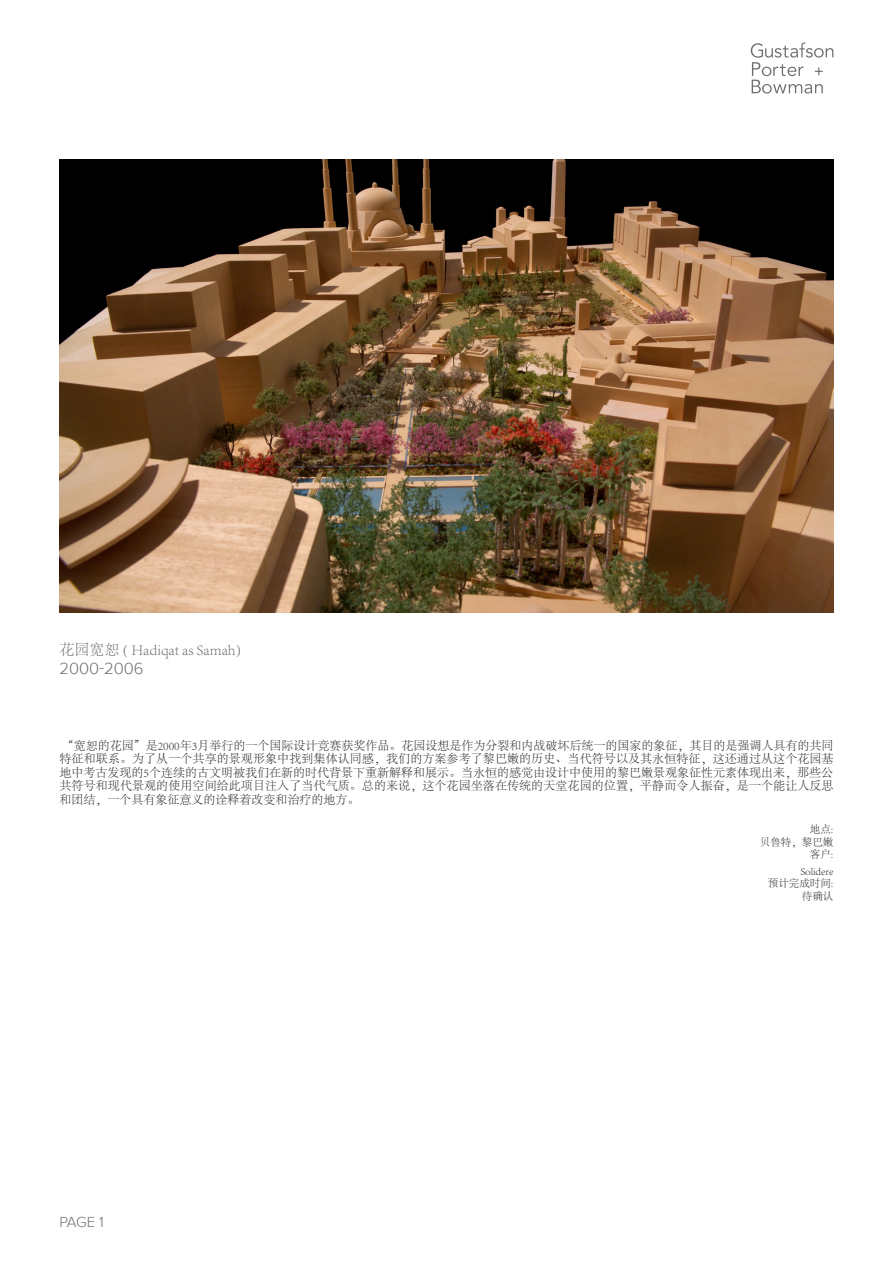
<style>
.page{position:relative;width:893px;height:1263px;background:#fff}
.page>*{position:absolute;margin:0;border:0;box-sizing:border-box;transform-origin:0 0}
.HEADING{font:300 16.5px "Proxima Nova";color:#6c6d70}
.HEADING-2{font:300 15px "Adobe Song Std";color:#6c6d70}
.t1{font:300 15px "Proxima Nova";color:#6c6d70}
.t2{font:300 12px/13.5px "Adobe Song Std";color:#231f20;text-align:justify}
.t3{font:300 10.5px/12.6px "Adobe Song Std";color:#231f20;text-align:right}
</style>
<div class="page">
<img style="left:60px;top:159px;width:773px;height:453px">
<svg style="left:751px;top:43px;width:82px;height:51px"></svg>
<p class="HEADING-2" style="left:60px;top:641px;width:183px">花园宽恕 ( Hadiqat as Samah)</p>
<p class="HEADING" style="left:60px;top:656px;width:85px">2000-2006</p>
<p class="t2" style="left:60px;top:739px;width:776px">“宽恕的花园”是2000年3月举行的一个国际设计竞赛获奖作品。花园设想是作为分裂和内战破坏后统一的国家的象征，其目的是强调人具有的共同特征和联系。为了从一个共享的景观形象中找到集体认同感，我们的方案参考了黎巴嫩的历史、当代符号以及其永恒特征，这还通过从这个花园基地中考古发现的5个连续的古文明被我们在新的时代背景下重新解释和展示。当永恒的感觉由设计中使用的黎巴嫩景观象征性元素体现出来，那些公共符号和现代景观的使用空间给此项目注入了当代气质。总的来说，这个花园坐落在传统的天堂花园的位置，平静而令人振奋，是一个能让人反思和团结，一个具有象征意义的诠释着改变和治疗的地方。</p>
<p class="t3" style="left:810px;top:823px;width:25px">地点:</p>
<p class="t3" style="left:760px;top:836px;width:75px">贝鲁特，黎巴嫩</p>
<p class="t3" style="left:810px;top:848px;width:25px">客户:</p>
<p class="t3" style="left:768px;top:865px;width:67px">Solidere<br>预计完成时间:</p>
<p class="t3" style="left:802px;top:890px;width:33px">待确认</p>
<p class="t1" style="left:60px;top:1211px;width:46px">PAGE 1</p>
</div>
